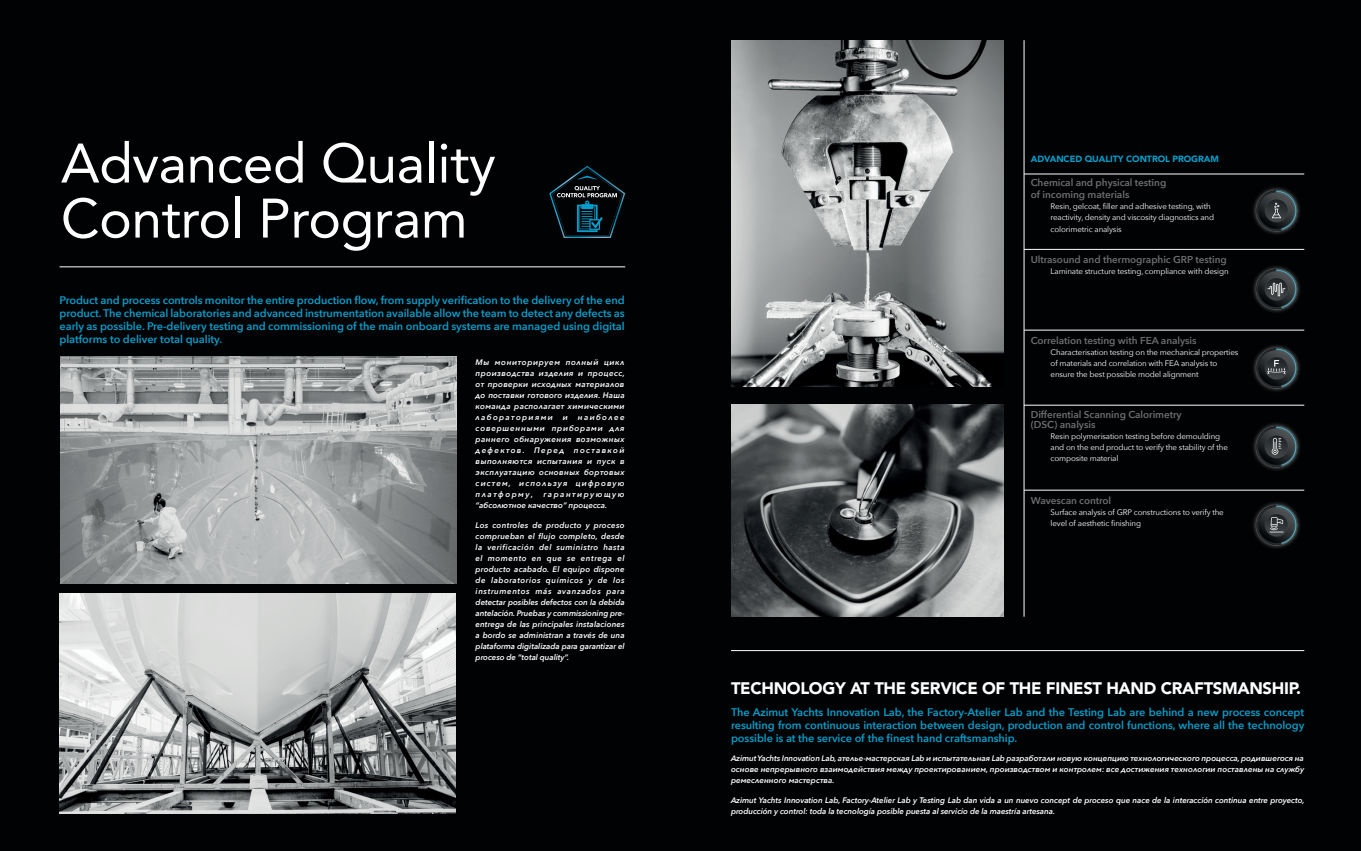
<style>
.page{position:relative;width:1361px;height:851px;background:#fff}
.page>*{position:absolute;margin:0;border:0;box-sizing:border-box;transform-origin:0 0}
.t1{font:55px/55px "Avenir LT Std";letter-spacing:-.01em;color:#fff}
.t2{font:900 16.6px "Avenir LT Std";letter-spacing:-.02em;color:#fff}
.t3{font:600 11px/13px "Avenir Next";letter-spacing:-.01em;color:#079dca;text-align:justify}
.t4{font:600 10px/12px "Avenir Next";letter-spacing:-.005em;color:#6c6d70}
.t5{font:900 9px "Avenir LT Std";letter-spacing:-.01em;color:#079dca}
.t6{font:italic 600 8px/11px "Avenir Next";letter-spacing:-.005em;color:#fff;text-align:justify}
.t7{font:8px/11px "Avenir Next";letter-spacing:-.02em;color:#fff}
</style>
<div class="page">
<div style="left:0;top:0;width:680px;height:850px;background:#010203"></div>
<img style="left:61px;top:356px;width:396px;height:227px">
<img style="left:60px;top:593px;width:395px;height:220px">
<hr style="left:60px;top:266px;width:565px;height:1px;background:#fff">
<svg style="left:549px;top:166px;width:76px;height:72px"></svg>
<div style="left:680px;top:0;width:681px;height:850px;background:#010203"></div>
<hr style="left:731px;top:650px;width:573px;height:1px;background:#fff">
<img style="left:731px;top:404px;width:272px;height:212px">
<img style="left:731px;top:40px;width:272px;height:346px">
<hr style="left:1024px;top:330px;width:280px;height:1px;background:#fff">
<hr style="left:1024px;top:174px;width:280px;height:1px;background:#fff">
<hr style="left:1024px;top:249px;width:280px;height:1px;background:#fff">
<hr style="left:1024px;top:405px;width:280px;height:1px;background:#fff">
<hr style="left:1024px;top:490px;width:280px;height:1px;background:#fff">
<hr style="left:1024px;top:40px;width:1px;height:576px;background:#fff">
<img style="left:1249px;top:184px;width:54px;height:53px;border-radius:27px">
<svg style="left:1272px;top:203px;width:9px;height:15px"></svg>
<img style="left:1249px;top:262px;width:54px;height:54px;border-radius:27px">
<svg style="left:1267px;top:282px;width:18px;height:14px"></svg>
<img style="left:1249px;top:419px;width:54px;height:54px;border-radius:27px">
<svg style="left:1271px;top:438px;width:10px;height:16px"></svg>
<img style="left:1249px;top:498px;width:54px;height:54px;border-radius:27px">
<svg style="left:1269px;top:517px;width:14px;height:15px"></svg>
<img style="left:1249px;top:341px;width:54px;height:53px;border-radius:27px">
<svg style="left:1267px;top:360px;width:18px;height:13px"></svg>
<h1 class="t1" style="left:61px;top:136px;width:436px">Advanced Quality<br>Control Program</h1>
<p class="t3" style="left:60px;top:293px;width:567px">Product and process controls monitor the entire production flow, from supply verification to the delivery of the end product. The chemical laboratories and advanced instrumentation available allow the team to detect any defects as early as possible. Pre-delivery testing and commissioning of the main onboard systems are managed using digital platforms to deliver total quality.</p>
<p class="t6" style="left:476px;top:356px;width:151px">Мы мониторируем полный цикл производства изделия и процесс, от проверки исходных материалов до поставки готового изделия. Наша команда располагает химическими лабораториями и наиболее совершенными приборами для раннего обнаружения возможных дефектов. Перед поставкой выполняются испытания и пуск в эксплуатацию основных бортовых систем, используя цифровую платформу,</p>
<p class="t6" style="left:476px;top:488px;width:151px;text-indent:68px">гарантирующую “абсолютное качество” процесса.</p>
<p class="t6" style="left:476px;top:519px;width:151px">Los controles de producto y proceso comprueban el flujo completo, desde la verificación del suministro hasta el momento en que se entrega el producto acabado. El equipo dispone de laboratorios químicos y de los instrumentos más avanzados para detectar posibles defectos con la debida antelación. Pruebas y commissioning pre&shy;entrega de las principales instalaciones a bordo se administran a través de una plataforma digitalizada para garantizar el proceso de “total quality”.</p>
<p class="t5" style="left:1030px;top:154px;width:190px">ADVANCED QUALITY CONTROL PROGRAM</p>
<p class="t4" style="left:1030px;top:177px;width:137px">Chemical and physical testing of incoming materials</p>
<p class="t7" style="left:1050px;top:201px;width:165px">Resin, gelcoat, filler and adhesive testing, with reactivity, density and viscosity diagnostics and colorimetric analysis</p>
<p class="t4" style="left:1030px;top:253px;width:198px">Ultrasound and thermographic GRP testing</p>
<p class="t7" style="left:1050px;top:266px;width:180px">Laminate structure testing, compliance with design</p>
<p class="t4" style="left:1030px;top:334px;width:167px">Correlation testing with FEA analysis</p>
<p class="t7" style="left:1050px;top:346px;width:189px">Characterisation testing on the mechanical properties of materials and correlation with FEA analysis to ensure the best possible model alignment</p>
<p class="t4" style="left:1030px;top:409px;width:152px;line-height:10px">Differential Scanning Calorimetry (DSC) analysis</p>
<p class="t7" style="left:1050px;top:430px;width:179px">Resin polymerisation testing before demoulding and on the end product to verify the stability of the composite material</p>
<p class="t4" style="left:1030px;top:493px;width:82px">Wavescan control</p>
<p class="t7" style="left:1050px;top:506px;width:175px">Surface analysis of GRP constructions to verify the level of aesthetic finishing</p>
<h2 class="t2" style="left:731px;top:678px;width:571px">TECHNOLOGY AT THE SERVICE OF THE FINEST HAND CRAFTSMANSHIP.</h2>
<p class="t3" style="left:731px;top:705px;width:575px">The Azimut Yachts Innovation Lab, the Factory-Atelier Lab and the Testing Lab are behind a new process concept resulting from continuous interaction between design, production and control functions, where all the technology possible is at the service of the finest hand craftsmanship.</p>
<p class="t6" style="left:731px;top:752px;width:575px">Azimut Yachts Innovation Lab, ателье-мастерская Lab и испытательная Lab разработали новую концепцию технологического процесса, родившегося на основе непрерывного взаимодействия между проектированием, производством и контролем: все достижения технологии поставлены на службу ремесленного мастерства.</p>
<p class="t6" style="left:731px;top:794px;width:575px">Azimut Yachts Innovation Lab, Factory-Atelier Lab y Testing Lab dan vida a un nuevo concept de proceso que nace de la interacción continua entre proyecto, producción y control: toda la tecnología posible puesta al servicio de la maestría artesana.</p>
</div>
